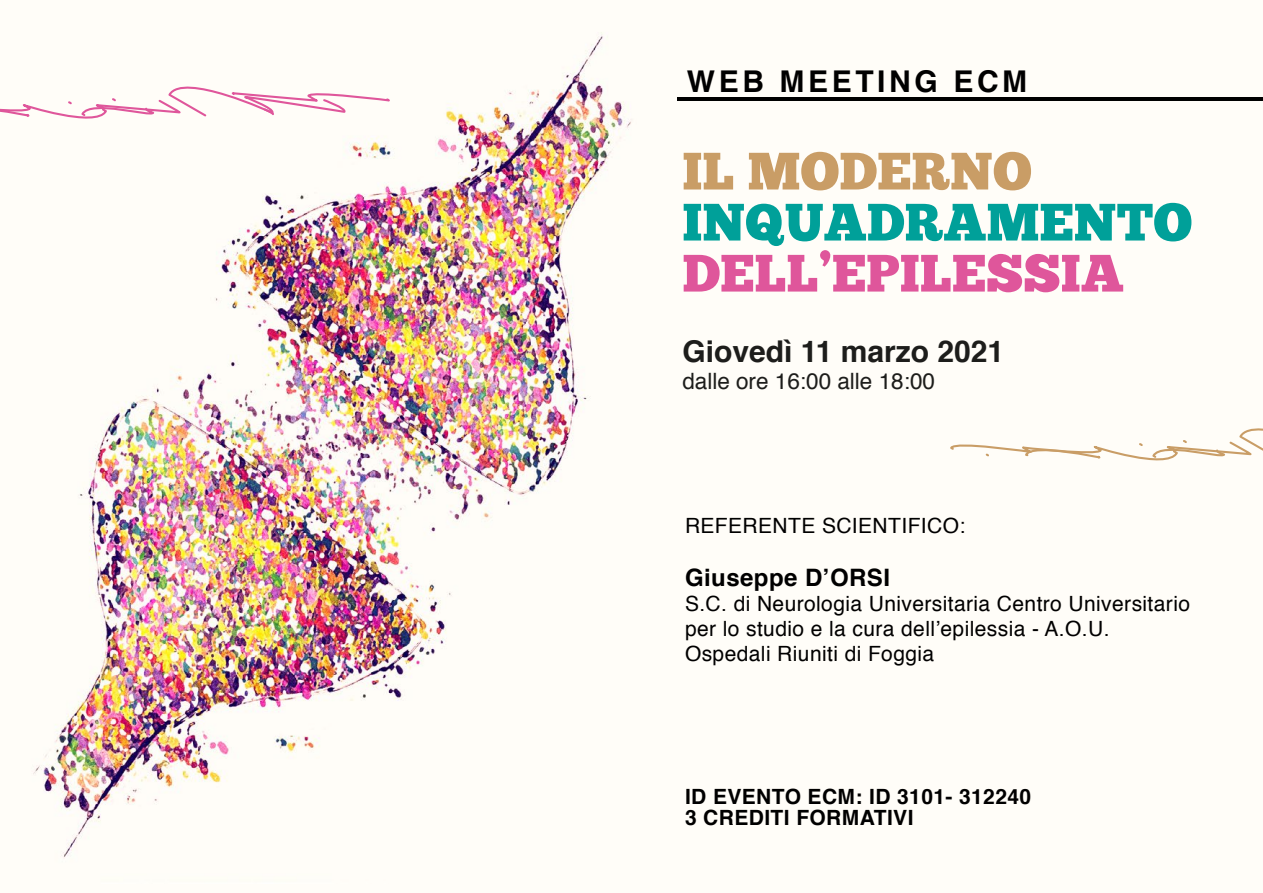
<style>
.page{position:relative;width:1263px;height:893px;background:#fffdf8}
.page>*{position:absolute;margin:0;border:0;box-sizing:border-box;transform-origin:0 0}
.t1{font:52.5px "Chunk Five";color:#df569b}
.t2{font:52.5px "Chunk Five";color:#00a099}
.t3{font:52.5px "Chunk Five";color:#c99d66}
.t4{font:700 30px "Helvetica";color:#1d1d1b}
.t5{font:700 30px "Helvetica";letter-spacing:.12em;color:#000}
.t6{font:700 24px "Helvetica";letter-spacing:.02em;color:#000}
.t7{font:22.5px "Helvetica";color:#1d1d1b}
.t8{font:21px/25.2px "Helvetica";letter-spacing:.02em;color:#000}
.t9{font:700 21px/20.7px "Helvetica";letter-spacing:.02em;color:#000}
</style>
<div class="page">
<img style="left:33px;top:32px;width:1114px;height:825px">
<hr style="left:677px;top:98px;width:586px;height:3px;background:#000">
<svg style="left:0;top:71px;width:390px;height:58px"></svg>
<svg style="left:949px;top:413px;width:314px;height:57px"></svg>
<h2 class="t5" style="left:687px;top:57px;width:342px">WEB MEETING ECM</h2>
<h1 class="t3" style="left:682px;top:139px;width:351px">IL MODERNO</h1>
<h1 class="t2" style="left:682px;top:190px;width:511px">INQUADRAMENTO</h1>
<h1 class="t1" style="left:682px;top:241px;width:443px">DELL’EPILESSIA</h1>
<h2 class="t4" style="left:682px;top:328px;width:323px">Giovedì 11 marzo 2021</h2>
<p class="t7" style="left:682px;top:364px;width:254px">dalle ore 16:00 alle 18:00</p>
<p class="t8" style="left:685px;top:514px;width:282px">REFERENTE SCIENTIFICO:</p>
<p class="t6" style="left:685px;top:558px;width:207px">Giuseppe D’ORSI</p>
<p class="t8" style="left:685px;top:591px;width:507px">S.C. di Neurologia Universitaria Centro Universitario per lo studio e la cura dell’epilessia - A.O.U.<br>Ospedali Riuniti di Foggia</p>
<p class="t9" style="left:685px;top:787px;width:348px">ID EVENTO ECM: ID 3101- 312240<br>3 CREDITI FORMATIVI</p>
</div>
